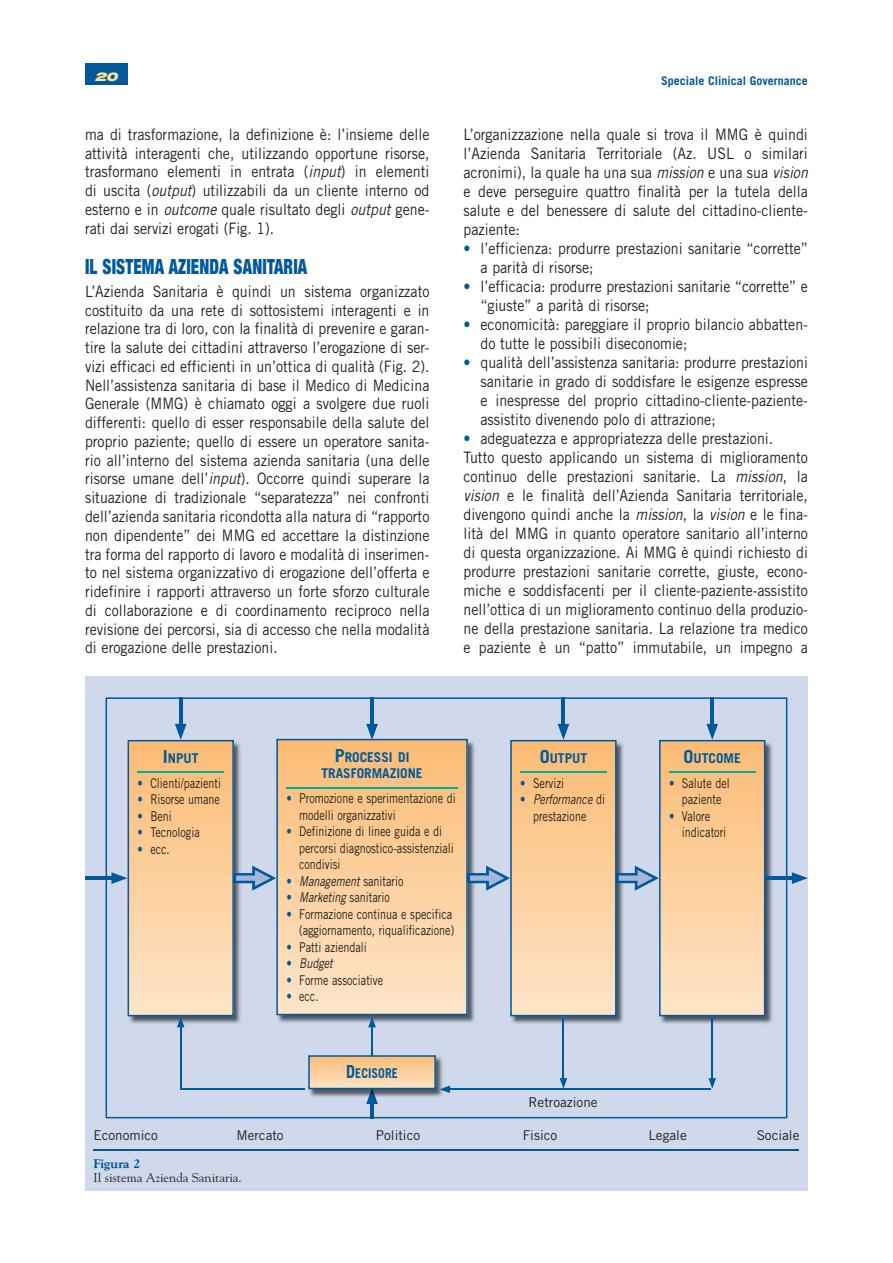
<style>
.page{position:relative;width:893px;height:1263px;background:#fff}
.page>*{position:absolute;margin:0;border:0;box-sizing:border-box;transform-origin:0 0}
.t1{font:900 condensed 21px "Helvetica Neue";letter-spacing:.01em;color:#00599b;scale:.8 1}
.t2{font:15.75px/18.8px "Trade Gothic";color:#231f20;text-align:justify;scale:.9 1}
.t3{font:13.5px/16.5px "Trade Gothic";color:#231f20;scale:.8 1}
.t4{font:13.5px "Trade Gothic";color:#231f20}
.t5{font:italic 13.5px "Trade Gothic";color:#231f20;scale:.8 1}
.t6{font:700 13.5px/16.5px "Trade Gothic";color:#00599b;text-align:center}
.t7{font:700 13.5px "Trade Gothic";color:#00599b;scale:.9 1}
.t8{font:12.75px "Goudy";color:#231f20}
.t9{font:800 12.75px "Goudy";color:#00599b}
.t10{font:700 12px "Trade Gothic";color:#00599b}
.t11{font:italic 900 expanded 12px "Helvetica Neue";color:#ffe192}
.s1{font-style:italic}
.s2{color:#00599b}
.s3{font-size:18px}
.s4{font-style:normal;color:#00599b}
.s5{font-style:normal}
</style>
<div class="page">
<div style="left:85px;top:64px;width:43px;height:21px;background:#00599b"></div>
<div style="left:85px;top:676px;width:723px;height:515px;background:#cfd9eb"></div>
<svg style="left:106px;top:697px;width:681px;height:421px"></svg>
<hr style="left:94px;top:1149px;width:705px;height:2px;background:#00599b">
<hr style="left:371px;top:1098px;width:3px;height:20px;background:#00599b">
<img style="left:276px;top:738px;width:201px;height:286px">
<svg style="left:276px;top:739px;width:191px;height:276px;background:#f5cd9d"></svg>
<img style="left:510px;top:1016px;width:116px;height:9px">
<img style="left:658px;top:739px;width:117px;height:286px">
<hr style="left:85px;top:877px;width:32px;height:3px;background:#00599b">
<hr style="left:765px;top:877px;width:32px;height:3px;background:#00599b">
<svg style="left:792px;top:872px;width:16px;height:12px"></svg>
<hr style="left:371px;top:697px;width:3px;height:32px;background:#00599b">
<svg style="left:366px;top:724px;width:12px;height:16px"></svg>
<hr style="left:562px;top:697px;width:3px;height:32px;background:#00599b">
<hr style="left:711px;top:697px;width:3px;height:32px;background:#00599b">
<svg style="left:467px;top:724px;width:298px;height:292px"></svg>
<hr style="left:179px;top:697px;width:3px;height:32px;background:#00599b">
<hr style="left:371px;top:1025px;width:2px;height:31px;background:#00599b">
<svg style="left:368px;top:1017px;width:8px;height:10px"></svg>
<hr style="left:563px;top:1018px;width:1px;height:62px;background:#00599b">
<svg style="left:560px;top:1078px;width:7px;height:10px"></svg>
<hr style="left:711px;top:1018px;width:2px;height:62px;background:#00599b">
<svg style="left:708px;top:1078px;width:8px;height:11px"></svg>
<hr style="left:180px;top:1025px;width:1px;height:64px;background:#00599b">
<svg style="left:111px;top:724px;width:165px;height:303px"></svg>
<hr style="left:448px;top:1088px;width:263px;height:2px;background:#00599b">
<svg style="left:308px;top:1054px;width:142px;height:50px"></svg>
<hr style="left:180px;top:1088px;width:125px;height:1px;background:#00599b">
<p class="t11" style="left:95px;top:69px;width:25px">20</p>
<p class="t10" style="left:661px;top:73px;width:148px">Speciale Clinical Governance</p>
<p class="t2" style="left:85px;top:125px;width:384px">ma di trasformazione, la definizione è: l’insieme delle attività interagenti che, utilizzando opportune risorse, trasformano elementi in entrata (<span class="s1">input</span>) in elementi di uscita (<span class="s1">output</span>) utilizzabili da un cliente interno od esterno e in <span class="s1">outcome</span> quale risultato degli <span class="s1">output</span> gene&shy;rati dai servizi erogati (Fig. 1).</p>
<h1 class="t1" style="left:85px;top:253px;width:279px">IL SISTEMA AZIENDA SANITARIA</h1>
<p class="t2" style="left:85px;top:282px;width:384px">L’Azienda Sanitaria è quindi un sistema organizzato costituito da una rete di sottosistemi interagenti e in relazione tra di loro, con la finalità di prevenire e garan&shy;tire la salute dei cittadini attraverso l’erogazione di ser&shy;vizi efficaci ed efficienti in un’ottica di qualità (Fig. 2).<br>Nell’assistenza sanitaria di base il Medico di Medicina Generale (MMG) è chiamato oggi a svolgere due ruoli differenti: quello di esser responsabile della salute del proprio paziente; quello di essere un operatore sanita&shy;rio all’interno del sistema azienda sanitaria (una delle risorse umane dell’<span class="s1">input</span>). Occorre quindi superare la situazione di tradizionale “separatezza” nei confronti dell’azienda sanitaria ricondotta alla natura di “rapporto non dipendente” dei MMG ed accettare la distinzione tra forma del rapporto di lavoro e modalità di inserimen&shy;to nel sistema organizzativo di erogazione dell’offerta e ridefinire i rapporti attraverso un forte sforzo culturale di collaborazione e di coordinamento reciproco nella revisione dei percorsi, sia di accesso che nella modalità di erogazione delle prestazioni.</p>
<p class="t2" style="left:463px;top:124px;width:384px">L’organizzazione nella quale si trova il MMG è quindi l’Azienda Sanitaria Territoriale (Az. USL o similari acronimi), la quale ha una sua <span class="s1">mission</span> e una sua <span class="s1">vision </span>e deve perseguire quattro finalità per la tutela della salute e del benessere di salute del cittadino-cliente&shy;paziente:</p>
<p class="t2" style="left:480px;top:239px;width:365px;text-indent:-17px"><span class="s2">•</span> l’efficienza: produrre prestazioni sanitarie “corrette” a parità di risorse;</p>
<p class="t2" style="left:480px;top:277px;width:365px;text-indent:-17px"><span class="s2">•</span> l’efficacia: produrre prestazioni sanitarie “corrette” e “giuste” a parità di risorse;</p>
<p class="t2" style="left:480px;top:315px;width:365px;text-indent:-17px"><span class="s2">•</span> economicità: pareggiare il proprio bilancio abbatten&shy;do tutte le possibili diseconomie;</p>
<p class="t2" style="left:480px;top:353px;width:365px;text-indent:-17px"><span class="s2">•</span> qualità dell’assistenza sanitaria: produrre prestazioni sanitarie in grado di soddisfare le esigenze espresse e inespresse del proprio cittadino-cliente-paziente&shy;assistito divenendo polo di attrazione;</p>
<p class="t2" style="left:463px;top:429px;width:384px;text-align:left"><span class="s2">•</span> adeguatezza e appropriatezza delle prestazioni.<br>Tutto questo applicando un sistema di miglioramento continuo delle prestazioni sanitarie. La <span class="s1">mission</span>, la <span class="s1">vision</span> e le finalità dell’Azienda Sanitaria territoriale, divengono quindi anche la <span class="s1">mission</span>, la <span class="s1">vision</span> e le fina&shy;lità del MMG in quanto operatore sanitario all’interno di questa organizzazione. Ai MMG è quindi richiesto di produrre prestazioni sanitarie corrette, giuste, econo&shy;miche e soddisfacenti per il cliente-paziente-assistito nell’ottica di un miglioramento continuo della produzio&shy;ne della prestazione sanitaria. La relazione tra medico e paziente è un “patto” immutabile, un impegno a</p>
<p class="t6" style="left:163px;top:750px;width:37px"><span class="s3">I</span>NPUT</p>
<p class="t3" style="left:138px;top:775px;width:106px"><span class="s2">•</span> Clienti/pazienti</p>
<p class="t3" style="left:138px;top:791px;width:104px"><span class="s2">•</span> Risorse umane</p>
<p class="t3" style="left:138px;top:808px;width:44px"><span class="s2">•</span> Beni</p>
<p class="t3" style="left:138px;top:824px;width:79px"><span class="s2">•</span> Tecnologia</p>
<p class="t3" style="left:138px;top:841px;width:42px"><span class="s2">•</span> ecc.</p>
<p class="t6" style="left:321px;top:749px;width:103px"><span class="s3">P</span>ROCESSI DI<br>TRASFORMAZIONE</p>
<p class="t3" style="left:299px;top:790px;width:197px;text-indent:-13px"><span class="s2">•</span> Promozione e sperimentazione di modelli organizzativi</p>
<p class="t3" style="left:299px;top:823px;width:195px;text-indent:-13px"><span class="s2">•</span> Definizione di linee guida e di percorsi diagnostico-assistenziali condivisi</p>
<p class="t5" style="left:286px;top:873px;width:148px"><span class="s4">•</span> Management <span class="s5">sanitario</span></p>
<p class="t5" style="left:286px;top:889px;width:131px"><span class="s4">•</span> Marketing <span class="s5">sanitario</span></p>
<p class="t3" style="left:286px;top:906px;width:211px;text-align:right"><span class="s2">•</span> Formazione continua e specifica (aggiornamento, riqualificazione)</p>
<p class="t3" style="left:286px;top:939px;width:102px"><span class="s2">•</span> Patti aziendali</p>
<p class="t5" style="left:286px;top:955px;width:59px"><span class="s4">•</span> Budget</p>
<p class="t3" style="left:286px;top:972px;width:122px"><span class="s2">•</span> Forme associative</p>
<p class="t3" style="left:286px;top:988px;width:42px"><span class="s2">•</span> ecc.</p>
<p class="t7" style="left:346px;top:1065px;width:59px"><span class="s3">D</span>ECISORE</p>
<p class="t6" style="left:540px;top:750px;width:49px"><span class="s3">O</span>UTPUT</p>
<p class="t3" style="left:520px;top:775px;width:56px"><span class="s2">•</span> Servizi</p>
<p class="t3" style="left:520px;top:791px;width:107px;text-align:center"><span class="s2">•</span> <span class="s1">Performance</span> di prestazione</p>
<p class="t6" style="left:684px;top:750px;width:59px"><span class="s3">O</span>UTCOME</p>
<p class="t3" style="left:669px;top:775px;width:77px;text-align:center"><span class="s2">•</span> Salute del paziente</p>
<p class="t3" style="left:682px;top:808px;width:57px;text-indent:-13px"><span class="s2">•</span> Valore indicatori</p>
<p class="t4" style="left:529px;top:1094px;width:70px">Retroazione</p>
<p class="t4" style="left:94px;top:1127px;width:66px">Economico</p>
<p class="t4" style="left:236px;top:1127px;width:49px">Mercato</p>
<p class="t4" style="left:376px;top:1127px;width:46px">Politico</p>
<p class="t4" style="left:523px;top:1127px;width:36px">Fisico</p>
<p class="t4" style="left:648px;top:1127px;width:40px">Legale</p>
<p class="t4" style="left:757px;top:1127px;width:44px">Sociale</p>
<p class="t9" style="left:94px;top:1156px;width:49px">Figura 2</p>
<p class="t8" style="left:94px;top:1170px;width:150px">Il sistema Azienda Sanitaria.</p>
</div>
